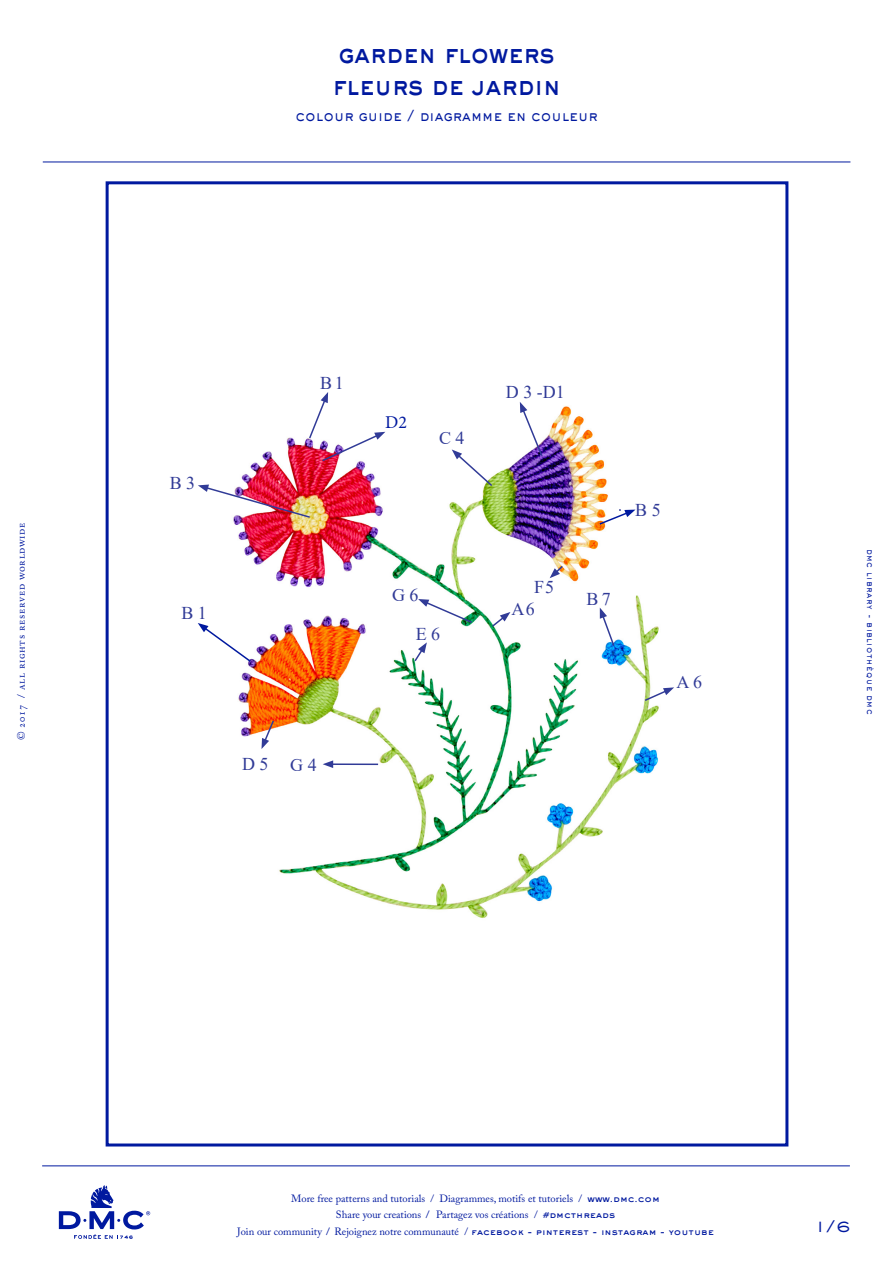
<style>
.page{position:relative;width:893px;height:1263px;background:#fff}
.page>*{position:absolute;margin:0;border:0;box-sizing:border-box;transform-origin:0 0}
.t1{font:800 27px "Sackers Gothic Std";letter-spacing:-.02em;color:#00199f;scale:.85 1}
.t2{font:18px "Times New Roman";color:#313b97}
.t3{font:18px "Minion Pro";color:#00199f}
.t4{font:500 15.75px "Sackers Gothic Std";color:#00199f}
.t5{font:500 15px "Sackers Gothic Std";letter-spacing:.01em;color:#00199f;scale:.85 1}
.t6{font:10.5px "Adobe Caslon Pro";letter-spacing:.015em;color:#00199f}
.t7{font:10.5px "Adobe Caslon Pro";letter-spacing:.06em;color:#00199f}
.t8{font:500 9px "Sackers Gothic Std";letter-spacing:.08em;color:#00199f;scale:.85 1}
.s1{font-family:"Sackers Gothic Std";font-weight:800;font-size:9px}
.s2{font-weight:600}
</style>
<div class="page">
<img style="left:105px;top:263px;width:684px;height:766px">
<hr style="left:43px;top:162px;width:807px;height:1px;background:#00199f">
<hr style="left:42px;top:1165px;width:808px;height:1px;background:#00199f">
<svg style="left:59px;top:1185px;width:91px;height:54px"></svg>
<svg style="left:643px;top:687px;width:31px;height:15px"></svg>
<svg style="left:490px;top:612px;width:20px;height:16px"></svg>
<svg style="left:261px;top:719px;width:14px;height:30px"></svg>
<svg style="left:520px;top:402px;width:24px;height:56px"></svg>
<svg style="left:600px;top:607px;width:16px;height:40px"></svg>
<img style="left:198px;top:484px;width:114px;height:35px">
<svg style="left:452px;top:449px;width:42px;height:39px"></svg>
<svg style="left:550px;top:564px;width:14px;height:14px"></svg>
<svg style="left:413px;top:642px;width:14px;height:21px"></svg>
<svg style="left:418px;top:599px;width:56px;height:25px"></svg>
<hr style="left:331px;top:763px;width:47px;height:2px;background:#313b97">
<svg style="left:323px;top:760px;width:10px;height:8px"></svg>
<svg style="left:598px;top:509px;width:37px;height:17px"></svg>
<svg style="left:198px;top:623px;width:54px;height:40px"></svg>
<svg style="left:308px;top:392px;width:77px;height:70px"></svg>
<p class="t7" style="left:15px;top:740px;width:219px;rotate:-90deg">© 2017 / all rights reserved worldwide</p>
<p class="t1" style="left:338px;top:35px;width:256px">garden flowers</p>
<p class="t1" style="left:332px;top:67px;width:271px">fleurs de jardin</p>
<p class="t5" style="left:296px;top:105px;width:357px">colour guide / diagramme en couleur</p>
<h2 class="t2" style="left:170px;top:471px;width:27px">B 3</h2>
<h2 class="t2" style="left:181px;top:601px;width:27px">B 1</h2>
<h2 class="t2" style="left:320px;top:370px;width:25px">B 1</h2>
<h2 class="t2" style="left:242px;top:751px;width:28px">D 5</h2>
<h2 class="t2" style="left:290px;top:753px;width:28px">G 4</h2>
<p class="t3" style="left:385px;top:411px;width:23px">D2</p>
<h2 class="t2" style="left:439px;top:425px;width:27px">C 4</h2>
<h2 class="t2" style="left:506px;top:379px;width:60px">D 3 -D1</h2>
<h2 class="t2" style="left:635px;top:497px;width:27px">B 5</h2>
<h2 class="t2" style="left:534px;top:574px;width:22px">F5</h2>
<h2 class="t2" style="left:392px;top:582px;width:28px">G 6</h2>
<h2 class="t2" style="left:586px;top:587px;width:26px">B 7</h2>
<h2 class="t2" style="left:512px;top:596px;width:25px">A 6</h2>
<h2 class="t2" style="left:416px;top:621px;width:26px">E 6</h2>
<h2 class="t2" style="left:676px;top:669px;width:27px">A 6</h2>
<p class="t8" style="left:876px;top:549px;width:196px;rotate:90deg">dmc library - bibliothèque dmc</p>
<p class="t6" style="left:291px;top:1192px;width:370px">More free patterns and tutorials / Diagrammes, motifs et tutoriels / <span class="s1">www.dmc.com</span></p>
<p class="t6" style="left:336px;top:1208px;width:281px">Share your creations <span class="s2">/</span> Partagez vos créations / <span class="s1">#dmcthreads</span></p>
<p class="t6" style="left:237px;top:1225px;width:478px">Join our community <span class="s2">/</span> Rejoignez notre communauté / <span class="s1">facebook - pinterest - instagram - youtube</span></p>
<p class="t4" style="left:816px;top:1216px;width:36px">1/6</p>
</div>
